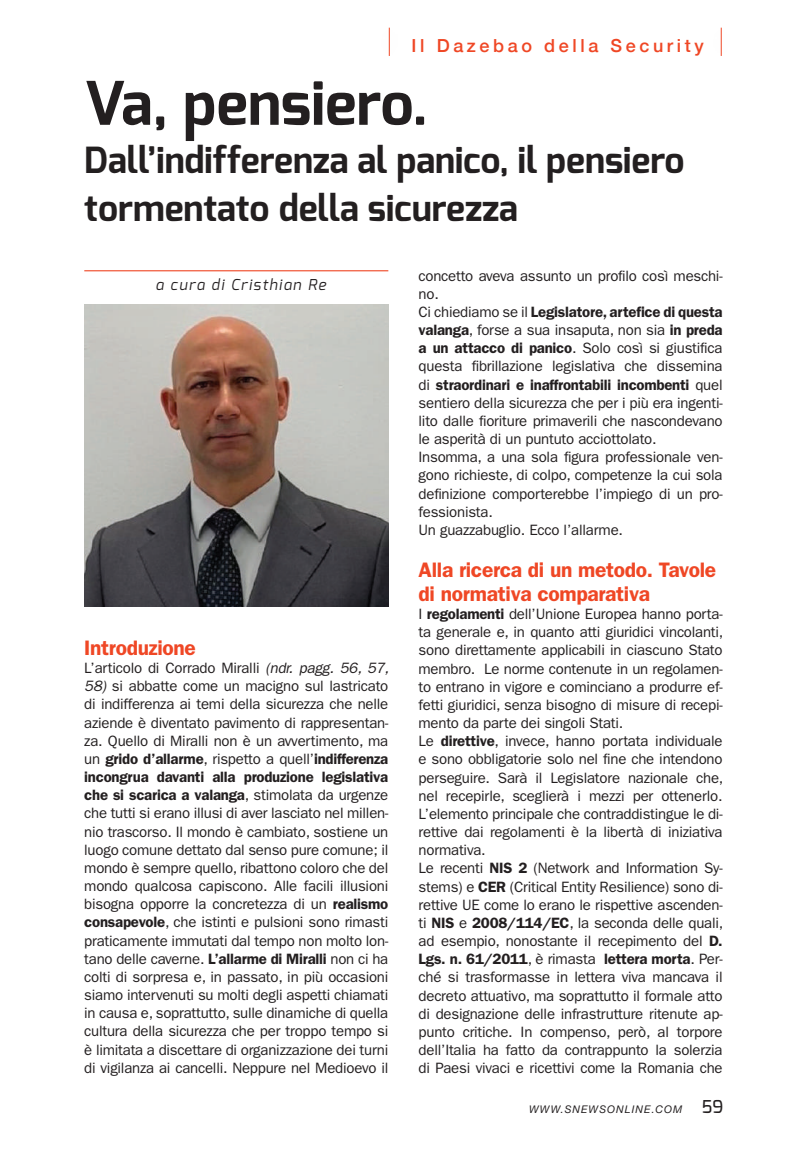
<style>
.page{position:relative;width:808px;height:1149px;background:#fff}
.page>*{position:absolute;margin:0;border:0;box-sizing:border-box;transform-origin:0 0}
.t1{font:700 60px "Exo";color:#231f20}
.t2{font:700 36px/48px "Exo";color:#231f20}
.t3{font:600 21px/24px "ITC Franklin Gothic Std";letter-spacing:-.015em;color:#ef4725}
.t4{font:500 18px "Helvetica Neue";letter-spacing:.2em;color:#ef4725}
.t5{font:15px/18.1px "ITC Franklin Gothic Std";letter-spacing:-.015em;color:#231f20}
.t6{font:italic 15px "Exo";letter-spacing:.1em;color:#231f20}
.t7{font:italic 10.5px "Helvetica Neue";letter-spacing:.1em;color:#231f20}
.s1{font-weight:600}
.s2{font-family:"Exo";font-weight:500;font-style:normal;font-size:17.7px}
.s3{font-style:italic}
</style>
<div class="page">
<svg style="left:389px;top:28px;width:1px;height:28px"></svg>
<svg style="left:721px;top:28px;width:1px;height:28px"></svg>
<hr style="left:84px;top:270px;width:304px;height:1px;background:#ef4725">
<img style="left:84px;top:304px;width:304px;height:302px">
<p class="t4" style="left:412px;top:31px;width:294px">Il Dazebao della Security</p>
<h1 class="t1" style="left:84px;top:65px;width:345px">Va, pensiero.</h1>
<h2 class="t2" style="left:84px;top:136px;width:602px">Dall’indifferenza al panico, il pensiero tormentato della sicurezza</h2>
<p class="t6" style="left:155px;top:275px;width:172px">a cura di Cristhian Re</p>
<p class="t5" style="left:419px;top:266px;width:306px">concetto aveva assunto un profilo così meschi&shy;no.<br>Ci chiediamo se il <span class="s1">Legislatore, artefice di questa valanga</span>, forse a sua insaputa, non sia <span class="s1">in preda a un attacco di panico</span>. Solo così si giustifica questa fibrillazione legislativa che dissemina di <span class="s1">straordinari e inaffrontabili incombenti</span> quel sentiero della sicurezza che per i più era ingenti&shy;lito dalle fioriture primaverili che nascondevano le asperità di un puntuto acciottolato.<br>Insomma, a una sola figura professionale ven&shy;gono richieste, di colpo, competenze la cui sola definizione comporterebbe l’impiego di un pro&shy;fessionista.<br>Un guazzabuglio. Ecco l’allarme.</p>
<h3 class="t3" style="left:419px;top:557px;width:299px">Alla ricerca di un metodo. Tavole di normativa comparativa</h3>
<p class="t5" style="left:419px;top:604px;width:306px">I <span class="s1">regolamenti</span> dell’Unione Europea hanno porta&shy;ta generale e, in quanto atti giuridici vincolanti, sono direttamente applicabili in ciascuno Stato membro. Le norme contenute in un regolamen&shy;to entrano in vigore e cominciano a produrre ef&shy;fetti giuridici, senza bisogno di misure di recepi&shy;mento da parte dei singoli Stati.<br>Le <span class="s1">direttive</span>, invece, hanno portata individuale e sono obbligatorie solo nel fine che intendono perseguire. Sarà il Legislatore nazionale che, nel recepirle, sceglierà i mezzi per ottenerlo.<br>L’elemento principale che contraddistingue le di&shy;rettive dai regolamenti è la libertà di iniziativa normativa.<br>Le recenti <span class="s1">NIS 2</span> (Network and Information Sy&shy;stems) e <span class="s1">CER</span> (Critical Entity Resilience) sono di&shy;rettive UE come lo erano le rispettive ascenden&shy;ti <span class="s1">NIS</span> e <span class="s1">2008/114/EC</span>, la seconda delle quali, ad esempio, nonostante il recepimento del <span class="s1">D.<br>Lgs. n. 61/2011</span>, è rimasta <span class="s1">lettera morta</span>. Per&shy;ché si trasformasse in lettera viva mancava il decreto attuativo, ma soprattutto il formale atto di designazione delle infrastrutture ritenute ap&shy;punto critiche. In compenso, però, al torpore dell’Italia ha fatto da contrappunto la solerzia di Paesi vivaci e ricettivi come la Romania che</p>
<p class="t7" style="left:529px;top:1101px;width:196px">WWW.SNEWSONLINE.COM <span class="s2">59</span></p>
<h3 class="t3" style="left:84px;top:635px;width:113px">Introduzione</h3>
<p class="t5" style="left:84px;top:658px;width:309px">L’articolo di Corrado Miralli <span class="s3">(ndr. pagg. 56, 57,</span></p>
<p class="t5" style="left:84px;top:677px;width:306px;text-align:justify"><span class="s3">58)</span> si abbatte come un macigno sul lastricato di indifferenza ai temi della sicurezza che nelle aziende è diventato pavimento di rappresentan&shy;za. Quello di Miralli non è un avvertimento, ma un <span class="s1">grido d’allarme</span>, rispetto a quell’<span class="s1">indifferenza incongrua davanti alla produzione legislativa che si scarica a valanga</span>, stimolata da urgenze che tutti si erano illusi di aver lasciato nel millen&shy;nio trascorso. Il mondo è cambiato, sostiene un luogo comune dettato dal senso pure comune; il mondo è sempre quello, ribattono coloro che del mondo qualcosa capiscono. Alle facili illusioni bisogna opporre la concretezza di un <span class="s1">realismo consapevole</span>, che istinti e pulsioni sono rimasti praticamente immutati dal tempo non molto lon&shy;tano delle caverne. <span class="s1">L’allarme di Miralli</span> non ci ha colti di sorpresa e, in passato, in più occasioni siamo intervenuti su molti degli aspetti chiamati in causa e, soprattutto, sulle dinamiche di quella cultura della sicurezza che per troppo tempo si è limitata a discettare di organizzazione dei turni di vigilanza ai cancelli. Neppure nel Medioevo il</p>
</div>
